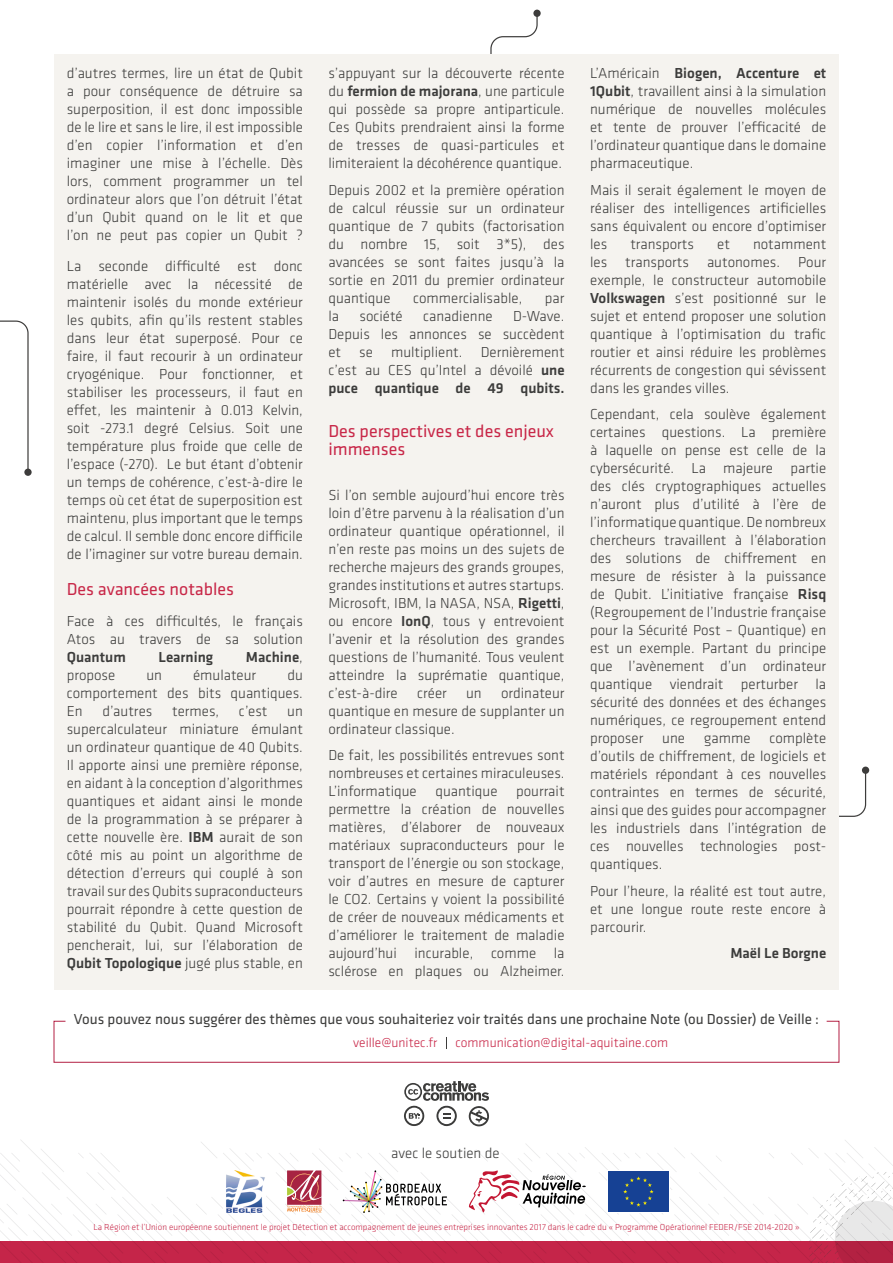
<style>
.page{position:relative;width:893px;height:1263px;background:#fff}
.page>*{position:absolute;margin:0;border:0;box-sizing:border-box;transform-origin:0 0}
.t1{font:18px/18px "Klavika";color:#c82748}
.t2{font:300 15px/18px "Klavika";color:#3c3c3b;text-align:justify}
.t3{font:15px "Klavika";color:#3c3c3b}
.t4{font:500 15px "Klavika";color:#3c3c3b}
.t5{font:300 13.5px "Klavika";color:#c82748}
.t6{font:300 9px "Klavika";color:#c82748}
.s1{font-weight:300}
.s2{font-weight:500}
</style>
<div class="page">
<svg style="left:0;top:320px;width:29px;height:151px"></svg>
<div style="left:24px;top:469px;width:8px;height:7px;background:#3d3c3b;border-radius:50%"></div>
<svg style="left:839px;top:772px;width:27px;height:45px"></svg>
<div style="left:862px;top:766px;width:7px;height:8px;background:#3d3c3b;border-radius:50%"></div>
<svg style="left:490px;top:17px;width:48px;height:37px"></svg>
<div style="left:533px;top:10px;width:8px;height:7px;background:#3d3c3b;border-radius:50%"></div>
<svg style="left:0;top:1140px;width:893px;height:123px"></svg>
<svg style="left:404px;top:1081px;width:85px;height:45px"></svg>
<div style="left:54px;top:54px;width:785px;height:935px;background:#f5f3ef"></div>
<svg style="left:54px;top:1021px;width:785px;height:42px"></svg>
<p class="t2" style="left:67px;top:64px;width:238px">d’autres termes, lire un état de Qubit a pour conséquence de détruire sa superposition, il est donc impossible de le lire et sans le lire, il est impossible d’en copier l’information et d’en imaginer une mise à l’échelle. Dès lors, comment programmer un tel ordinateur alors que l’on détruit l’état d’un Qubit quand on le lit et que l’on ne peut pas copier un Qubit ?</p>
<p class="t2" style="left:67px;top:257px;width:238px">La seconde difficulté est donc matérielle avec la nécessité de maintenir isolés du monde extérieur les qubits, afin qu’ils restent stables dans leur état superposé. Pour ce faire, il faut recourir à un ordinateur cryogénique. Pour fonctionner, et stabiliser les processeurs, il faut en effet, les maintenir à 0.013 Kelvin, soit -273.1 degré Celsius. Soit une température plus froide que celle de l’espace (-270). Le but étant d’obtenir un temps de cohérence, c’est-à-dire le temps où cet état de superposition est maintenu, plus important que le temps de calcul. Il semble donc encore difficile de l’imaginer sur votre bureau demain.</p>
<p class="t1" style="left:67px;top:579px;width:169px">Des avancées notables</p>
<p class="t2" style="left:67px;top:611px;width:238px">Face à ces difficultés, le français<br>Atos au travers de sa solution</p>
<p class="t4" style="left:67px;top:646px;width:61px">Quantum</p>
<p class="t4" style="left:159px;top:646px;width:56px">Learning</p>
<p class="t4" style="left:246px;top:646px;width:58px">Machine<span class="s1">,</span></p>
<p class="t2" style="left:67px;top:665px;width:50px">propose</p>
<p class="t2" style="left:146px;top:665px;width:17px">un</p>
<p class="t2" style="left:193px;top:665px;width:65px">émulateur</p>
<p class="t2" style="left:67px;top:665px;width:238px;text-indent:221px">du comportement des bits quantiques.<br>En</p>
<p class="t2" style="left:102px;top:701px;width:52px">d’autres</p>
<p class="t2" style="left:172px;top:701px;width:49px">termes,</p>
<p class="t2" style="left:239px;top:701px;width:30px">c’est</p>
<p class="t2" style="left:67px;top:701px;width:238px;text-indent:220px">un supercalculateur miniature émulant un ordinateur quantique de 40 Qubits.<br>Il apporte ainsi une première réponse, en aidant à la conception d’algorithmes quantiques et aidant ainsi le monde de la programmation à se préparer à cette nouvelle ère. <span class="s2">IBM</span> aurait de son côté mis au point un algorithme de détection d’erreurs qui couplé à son travail sur des Qubits supraconducteurs pourrait répondre à cette question de stabilité du Qubit. Quand Microsoft pencherait, lui, sur l’élaboration de <span class="s2">Qubit Topologique</span> jugé plus stable, en</p>
<p class="t2" style="left:328px;top:64px;width:238px">s’appuyant sur la découverte récente du <span class="s2">fermion de majorana</span>, une particule qui possède sa propre antiparticule.<br>Ces Qubits prendraient ainsi la forme de tresses de quasi-particules et limiteraient la décohérence quantique.</p>
<p class="t2" style="left:328px;top:180px;width:238px">Depuis 2002 et la première opération de calcul réussie sur un ordinateur quantique de 7 qubits (factorisation du nombre 15, soit 3*5), des avancées se sont faites jusqu’à la sortie en 2011 du premier ordinateur quantique</p>
<p class="t2" style="left:413px;top:288px;width:111px">commercialisable,</p>
<p class="t2" style="left:545px;top:288px;width:21px">par</p>
<p class="t2" style="left:328px;top:306px;width:12px">la</p>
<p class="t2" style="left:359px;top:306px;width:45px">société</p>
<p class="t2" style="left:423px;top:306px;width:71px">canadienne</p>
<p class="t2" style="left:328px;top:306px;width:238px;text-indent:185px">D-Wave.<br>Depuis les annonces se succèdent et se multiplient. Dernièrement c’est au CES qu’Intel a dévoilé <span class="s2">une puce quantique de 49 qubits.</span></p>
<p class="t1" style="left:328px;top:421px;width:227px">Des perspectives et des enjeux immenses</p>
<p class="t2" style="left:328px;top:485px;width:238px">Si l’on semble aujourd’hui encore très loin d’être parvenu à la réalisation d’un ordinateur quantique opérationnel, il n’en reste pas moins un des sujets de recherche majeurs des grands groupes, grandes institutions et autres startups.<br>Microsoft, IBM, la NASA, NSA, <span class="s2">Rigetti</span>, ou encore <span class="s2">IonQ</span>, tous y entrevoient l’avenir et la résolution des grandes questions de l’humanité. Tous veulent atteindre la suprématie quantique, c’est-à-dire</p>
<p class="t2" style="left:328px;top:683px;width:238px;text-indent:173px">ordinateur quantique en mesure de supplanter un ordinateur classique.</p>
<p class="t2" style="left:328px;top:746px;width:238px">De fait, les possibilités entrevues sont nombreuses et certaines miraculeuses.<br>L’informatique quantique pourrait permettre la création de nouvelles matières, d’élaborer de nouveaux matériaux supraconducteurs pour le transport de l’énergie ou son stockage, voir d’autres en mesure de capturer le CO2. Certains y voient la possibilité de créer de nouveaux médicaments et d’améliorer le traitement de maladie aujourd’hui incurable, comme la sclérose en plaques ou Alzheimer.</p>
<p class="t2" style="left:417px;top:683px;width:31px">créer</p>
<p class="t2" style="left:466px;top:683px;width:17px">un</p>
<p class="t2" style="left:590px;top:64px;width:238px">L’Américain <span class="s2">Biogen, Accenture et 1Qubit</span>, travaillent ainsi à la simulation numérique de nouvelles molécules et tente de prouver l’efficacité de l’ordinateur quantique dans le domaine pharmaceutique.</p>
<p class="t2" style="left:590px;top:180px;width:238px">Mais il serait également le moyen de réaliser des intelligences artificielles sans équivalent ou encore d’optimiser les</p>
<p class="t2" style="left:590px;top:234px;width:238px;text-indent:163px">notamment les transports autonomes. Pour exemple, le constructeur automobile <span class="s2">Volkswagen</span> s’est positionné sur le sujet et entend proposer une solution quantique à l’optimisation du trafic routier et ainsi réduire les problèmes récurrents de congestion qui sévissent dans les grandes villes.</p>
<p class="t2" style="left:590px;top:405px;width:238px">Cependant, cela soulève également certaines questions. La première à laquelle on pense est celle de la cybersécurité. La majeure partie des clés cryptographiques actuelles n’auront plus d’utilité à l’ère de l’informatique quantique. De nombreux chercheurs travaillent à l’élaboration des solutions de chiffrement en mesure de résister à la puissance de Qubit. L’initiative française <span class="s2">Risq </span>(Regroupement de l’Industrie française pour la Sécurité Post – Quantique) en est un exemple. Partant du principe que l’avènement d’un ordinateur quantique viendrait perturber la sécurité des données et des échanges numériques, ce regroupement entend proposer</p>
<p class="t2" style="left:630px;top:234px;width:65px">transports</p>
<p class="t2" style="left:717px;top:234px;width:14px">et</p>
<p class="t2" style="left:590px;top:729px;width:238px;text-indent:179px">complète d’outils de chiffrement, de logiciels et matériels répondant à ces nouvelles contraintes en termes de sécurité, ainsi que des guides pour accompagner les industriels dans l’intégration de ces nouvelles technologies post&shy;quantiques.</p>
<p class="t2" style="left:590px;top:881px;width:238px">Pour l’heure, la réalité est tout autre, et une longue route reste encore à parcourir.</p>
<p class="t4" style="left:730px;top:943px;width:97px">Maël Le Borgne</p>
<p class="t2" style="left:662px;top:729px;width:24px">une</p>
<p class="t2" style="left:704px;top:729px;width:48px">gamme</p>
<p class="t3" style="left:74px;top:1010px;width:747px">Vous pouvez nous suggérer des thèmes que vous souhaiteriez voir traités dans une prochaine Note (ou Dossier) de Veille :</p>
<p class="t5" style="left:353px;top:1034px;width:86px">veille@unitec.fr</p>
<p class="t5" style="left:455px;top:1034px;width:214px">communication@digital-aquitaine.com</p>
<p class="t2" style="left:391px;top:1144px;width:110px">avec le soutien de</p>
<p class="t6" style="left:94px;top:1221px;width:707px">La Région et l’Union européenne soutiennent le projet Détection et accompagnement de jeunes entreprises innovantes 2017 dans le cadre du « Programme Opérationnel FEDER/FSE 2014-2020 »</p>
</div>
